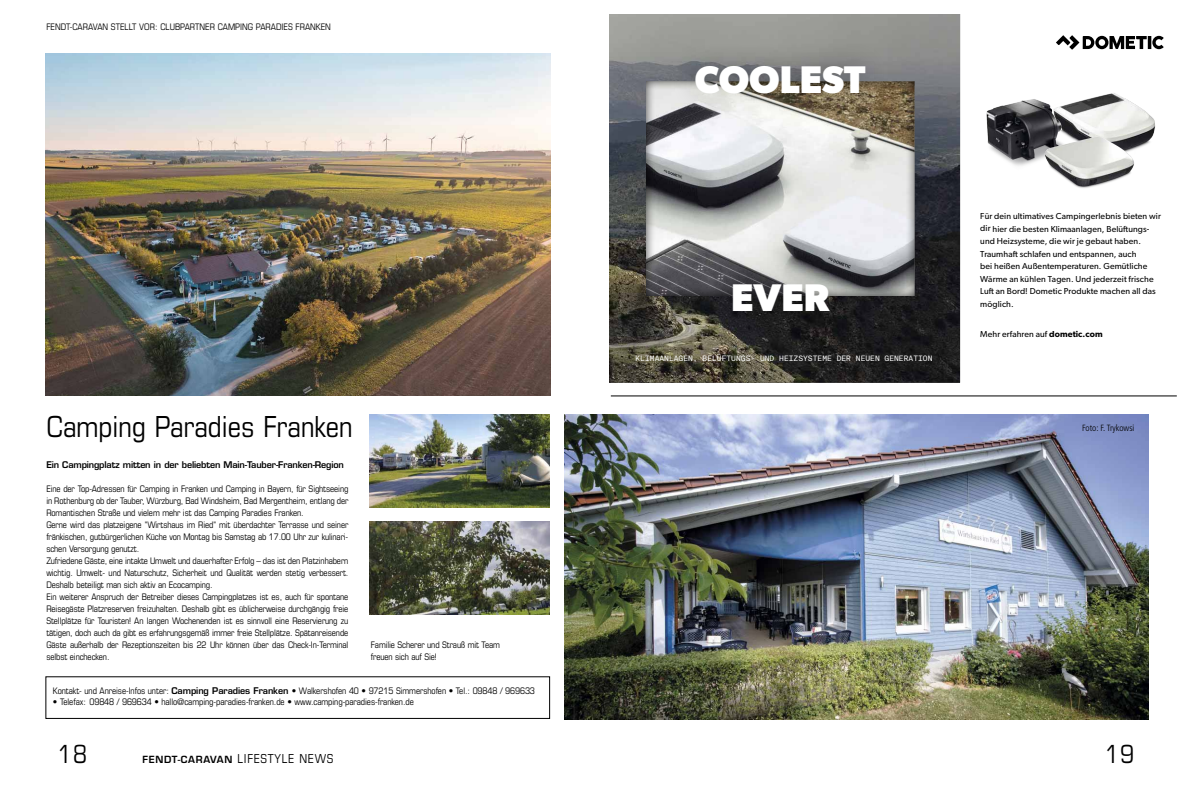
<style>
.page{position:relative;width:1191px;height:794px;background:#fff}
.page>*{position:absolute;margin:0;border:0;box-sizing:border-box;transform-origin:0 0}
.t1{font:700 38.6px "Gibson";color:#fff}
.t2{font:condensed 29px "Eurostile";color:#000}
.t3{font:condensed 25px "Eurostile";color:#000}
.t4{font:600 9.6px "Eurostile";letter-spacing:.07em;color:#000}
.t5{font:condensed 9px/12px "Eurostile";letter-spacing:-.015em;color:#000;text-align:justify}
.t6{font:600 9px "Eurostile";letter-spacing:-.02em;color:#000}
.t7{font:300 condensed 9px "Frutiger";color:#000}
.t8{font:8.7px/12.5px "Gibson";letter-spacing:.01em;color:#000}
.t9{font:7.7px "KH Teka Mono";color:#fff}
.s1{font-weight:600}
.s2{font-weight:600;font-stretch:normal}
.s3{font-weight:400;font-stretch:condensed;font-size:12.4px}
</style>
<div class="page">
<img style="left:564px;top:414px;width:584px;height:305px">
<img style="left:45px;top:54px;width:505px;height:342px">
<div style="left:45px;top:676px;width:505px;height:43px;border:1px solid #000"></div>
<img style="left:609px;top:14px;width:351px;height:369px">
<svg style="left:1056px;top:35px;width:107px;height:15px"></svg>
<div style="left:645px;top:80px;width:270px;height:217px;background:#000;opacity:.85"></div>
<div style="left:670px;top:40px;width:220px;height:80px;background:#000;opacity:.3"></div>
<div style="left:707px;top:258px;width:146px;height:79px;background:#000;opacity:.3"></div>
<img style="left:1065px;top:93px;width:91px;height:54px">
<img style="left:986px;top:99px;width:79px;height:67px">
<img style="left:1040px;top:129px;width:102px;height:59px">
<hr style="left:611px;top:395px;width:565px;height:1px;background:#000">
<img style="left:369px;top:414px;width:181px;height:93px">
<img style="left:369px;top:521px;width:181px;height:93px">
<p class="t5" style="left:46px;top:22px;width:286px">FENDT-CARAVAN STELLT VOR: CLUBPARTNER CAMPING PARADIES FRANKEN</p>
<p class="t2" style="left:46px;top:415px;width:308px">Camping Paradies Franken</p>
<p class="t6" style="left:46px;top:461px;width:299px">Ein Campingplatz mitten in der beliebten Main-Tauber-Franken-Region</p>
<p class="t5" style="left:46px;top:484px;width:303px">Eine der Top-Adressen für Camping in Franken und Camping in Bayern, für Sightseeing in Rothenburg ob der Tauber, Würzburg, Bad Windsheim, Bad Mergentheim, entlang der Romantischen Straße und vielem mehr ist das Camping Paradies Franken.</p>
<p class="t5" style="left:46px;top:520px;width:303px">Gerne wird das platzeigene "Wirtshaus im Ried" mit überdachter Terrasse und seiner fränkischen, gutbürgerlichen Küche von Montag bis Samstag ab 17.00 Uhr zur kulinari&shy;schen Versorgung genutzt.</p>
<p class="t5" style="left:46px;top:556px;width:303px">Zufriedene Gäste, eine intakte Umwelt und dauerhafter Erfolg – das ist den Platzinhabern wichtig. Umwelt- und Naturschutz, Sicherheit und Qualität werden stetig verbessert.<br>Deshalb beteiligt man sich aktiv an Ecocamping.</p>
<p class="t5" style="left:46px;top:592px;width:303px">Ein weiterer Anspruch der Betreiber dieses Campingplatzes ist es, auch für spontane Reisegäste Platzreserven freizuhalten. Deshalb gibt es üblicherweise durchgängig freie Stellplätze für Touristen! An langen Wochenenden ist es sinnvoll eine Reservierung zu tätigen, doch auch da gibt es erfahrungsgemäß immer freie Stellplätze. Spätanreisende Gäste außerhalb der Rezeptionszeiten bis 22 Uhr können über das Check-In-Terminal selbst einchecken.</p>
<p class="t5" style="left:371px;top:640px;width:130px">Familie Scherer und Strauß mit Team</p>
<p class="t5" style="left:371px;top:652px;width:67px">freuen sich auf Sie!</p>
<p class="t1" style="left:695px;top:57px;width:172px">COOLEST</p>
<p class="t1" style="left:731px;top:274px;width:100px">EVER</p>
<p class="t9" style="left:635px;top:354px;width:298px">KLIMAANLAGEN, BELÜFTUNGS- UND HEIZSYSTEME DER NEUEN GENERATION</p>
<p class="t8" style="left:980px;top:210px;width:182px">Für dein ultimatives Campingerlebnis bieten wir dir hier die besten Klimaanlagen, Belüftungs&shy;und Heizsysteme, die wir je gebaut haben.<br>Traumhaft schlafen und entspannen, auch<br>bei heißen Außentemperaturen. Gemütliche Wärme an kühlen Tagen. Und jederzeit frische Luft an Bord! Dometic Produkte machen all das möglich.</p>
<p class="t8" style="left:980px;top:329px;width:124px">Mehr erfahren auf <span class="s1">dometic.com</span></p>
<p class="t7" style="left:1082px;top:424px;width:54px">Foto: F. Trykowsi</p>
<p class="t5" style="left:53px;top:686px;width:483px">Kontakt- und Anreise-Infos unter: <span class="s2">Camping Paradies Franken</span> • Walkershofen 40 • 97215 Simmershofen • Tel.: 09848 / 969633</p>
<p class="t5" style="left:53px;top:697px;width:362px">• Telefax: 09848 / 969634 • hallo@camping-paradies-franken.de • www.camping-paradies-franken.de</p>
<p class="t3" style="left:58px;top:744px;width:31px">18</p>
<p class="t4" style="left:142px;top:755px;width:193px">FENDT-CARAVAN <span class="s3">LIFESTYLE NEWS</span></p>
<p class="t3" style="left:1105px;top:744px;width:31px">19</p>
</div>
